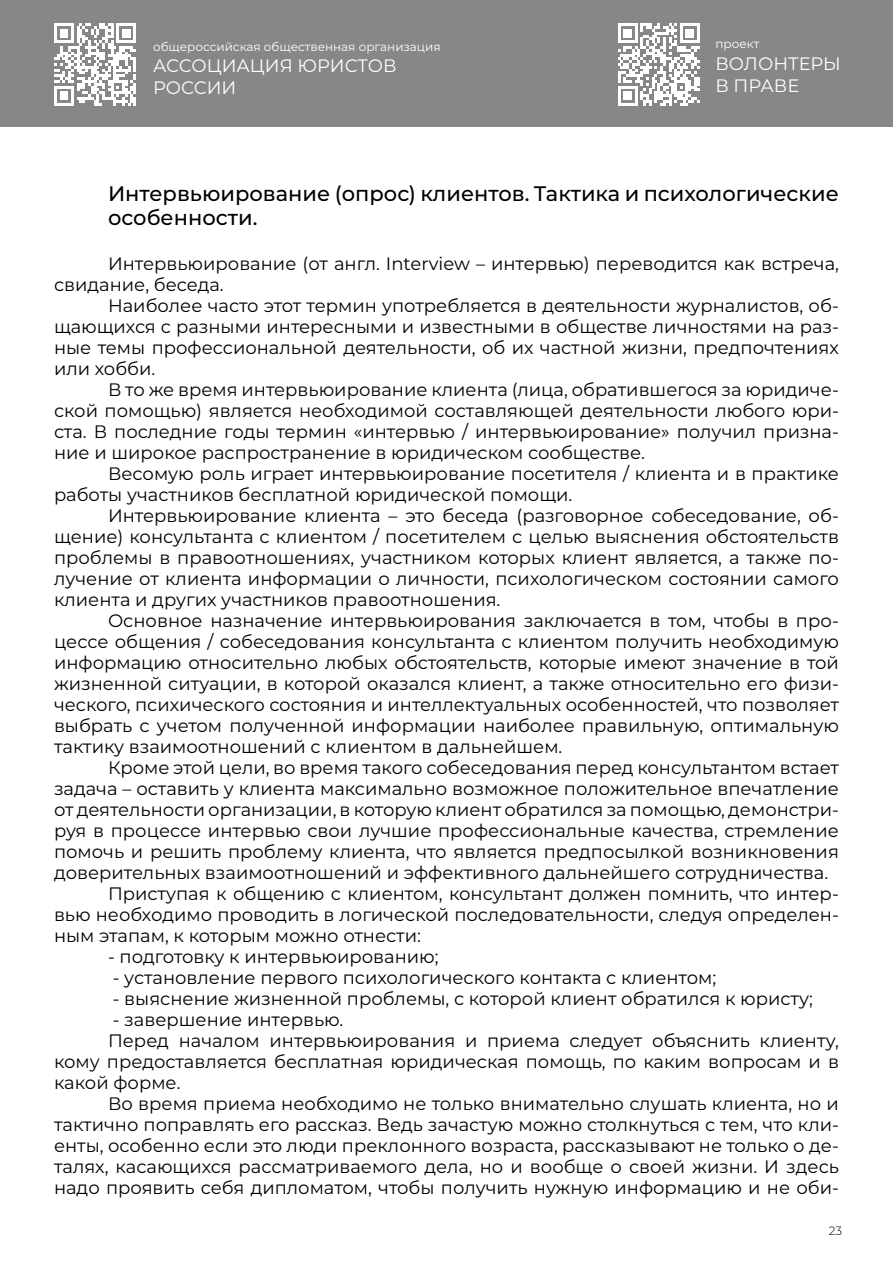
<style>
.page{position:relative;width:893px;height:1263px;background:#fff}
.page>*{position:absolute;margin:0;border:0;box-sizing:border-box;transform-origin:0 0}
.t1{font:500 21px/24px "Montserrat";color:#000}
.t2{font:18px/21px "Montserrat";color:#000;text-align:justify}
.t3{font:18px/21.6px "Montserrat";color:#fff}
.t4{font:12px "Montserrat";color:#fff}
.t5{font:300 12px "Montserrat";color:#000}
</style>
<div class="page">
<div style="left:0;top:0;width:893px;height:127px;background:#878787"></div>
<svg style="left:618px;top:23px;width:82px;height:82px"></svg>
<svg style="left:54px;top:23px;width:82px;height:82px"></svg>
<p class="t4" style="left:153px;top:38px;width:289px">общероссийская общественная организация</p>
<p class="t3" style="left:153px;top:55px;width:245px">АССОЦИАЦИЯ ЮРИСТОВ<br>РОССИИ</p>
<p class="t4" style="left:715px;top:36px;width:45px">проект</p>
<p class="t3" style="left:715px;top:52px;width:127px">ВОЛОНТЕРЫ<br>В ПРАВЕ</p>
<p class="t1" style="left:108px;top:181px;width:732px">Интервьюирование (опрос) клиентов. Тактика и психологические особенности.</p>
<p class="t2" style="left:54px;top:253px;width:786px;text-indent:54px">Интервьюирование (от англ. Interview – интервью) переводится как встреча, свидание, беседа.</p>
<p class="t2" style="left:54px;top:295px;width:786px;text-indent:54px">Наиболее часто этот термин употребляется в деятельности журналистов, об&shy;щающихся с разными интересными и известными в обществе личностями на раз&shy;ные темы профессиональной деятельности, об их частной жизни, предпочтениях или хобби.</p>
<p class="t2" style="left:54px;top:379px;width:786px;text-indent:54px">В то же время интервьюирование клиента (лица, обратившегося за юридиче&shy;ской помощью) является необходимой составляющей деятельности любого юри&shy;ста. В последние годы термин «интервью / интервьюирование» получил призна&shy;ние и широкое распространение в юридическом сообществе.</p>
<p class="t2" style="left:54px;top:463px;width:786px;text-indent:54px">Весомую роль играет интервьюирование посетителя / клиента и в практике работы участников бесплатной юридической помощи.</p>
<p class="t2" style="left:54px;top:505px;width:786px;text-indent:54px">Интервьюирование клиента – это беседа (разговорное собеседование, об&shy;щение) консультанта с клиентом / посетителем с целью выяснения обстоятельств проблемы в правоотношениях, участником которых клиент является, а также по&shy;лучение от клиента информации о личности, психологическом состоянии самого клиента и других участников правоотношения.</p>
<p class="t2" style="left:54px;top:610px;width:786px;text-indent:54px">Основное назначение интервьюирования заключается в том, чтобы в про&shy;цессе общения / собеседования консультанта с клиентом получить необходимую информацию относительно любых обстоятельств, которые имеют значение в той жизненной ситуации, в которой оказался клиент, а также относительно его физи&shy;ческого, психического состояния и интеллектуальных особенностей, что позволяет выбрать с учетом полученной информации наиболее правильную, оптимальную тактику взаимоотношений с клиентом в дальнейшем.</p>
<p class="t2" style="left:108px;top:757px;width:732px">Кроме этой цели, во время такого собеседования перед консультантом встает</p>
<p class="t2" style="left:54px;top:778px;width:786px">задача – оставить у клиента максимально возможное положительное впечатление</p>
<p class="t2" style="left:54px;top:799px;width:786px">от деятельности организации, в которую клиент обратился за помощью, демонстри-</p>
<p class="t2" style="left:54px;top:820px;width:786px">руя в процессе интервью свои лучшие профессиональные качества, стремление</p>
<p class="t2" style="left:54px;top:841px;width:786px">помочь и решить проблему клиента, что является предпосылкой возникновения</p>
<p class="t2" style="left:54px;top:862px;width:776px">доверительных взаимоотношений и эффективного дальнейшего сотрудничества.</p>
<p class="t2" style="left:108px;top:883px;width:732px">Приступая к общению с клиентом, консультант должен помнить, что интер-</p>
<p class="t2" style="left:54px;top:904px;width:786px">вью необходимо проводить в логической последовательности, следуя определен-</p>
<p class="t2" style="left:54px;top:925px;width:368px">ным этапам, к которым можно отнести:</p>
<p class="t2" style="left:108px;top:946px;width:332px">- подготовку к интервьюированию;</p>
<p class="t2" style="left:113px;top:967px;width:605px">- установление первого психологического контакта с клиентом;</p>
<p class="t2" style="left:113px;top:988px;width:702px">- выяснение жизненной проблемы, с которой клиент обратился к юристу;</p>
<p class="t2" style="left:113px;top:1009px;width:232px">- завершение интервью.</p>
<p class="t2" style="left:108px;top:1030px;width:732px">Перед началом интервьюирования и приема следует объяснить клиенту,</p>
<p class="t2" style="left:54px;top:1051px;width:786px">кому предоставляется бесплатная юридическая помощь, по каким вопросам и в</p>
<p class="t2" style="left:54px;top:1072px;width:128px">какой форме.</p>
<p class="t2" style="left:108px;top:1093px;width:732px">Во время приема необходимо не только внимательно слушать клиента, но и</p>
<p class="t2" style="left:54px;top:1114px;width:786px">тактично поправлять его рассказ. Ведь зачастую можно столкнуться с тем, что кли-</p>
<p class="t2" style="left:54px;top:1135px;width:786px">енты, особенно если это люди преклонного возраста, рассказывают не только о де-</p>
<p class="t2" style="left:54px;top:1156px;width:786px">талях, касающихся рассматриваемого дела, но и вообще о своей жизни. И здесь</p>
<p class="t2" style="left:54px;top:1177px;width:786px">надо проявить себя дипломатом, чтобы получить нужную информацию и не оби-</p>
<p class="t5" style="left:829px;top:1222px;width:15px">23</p>
</div>
